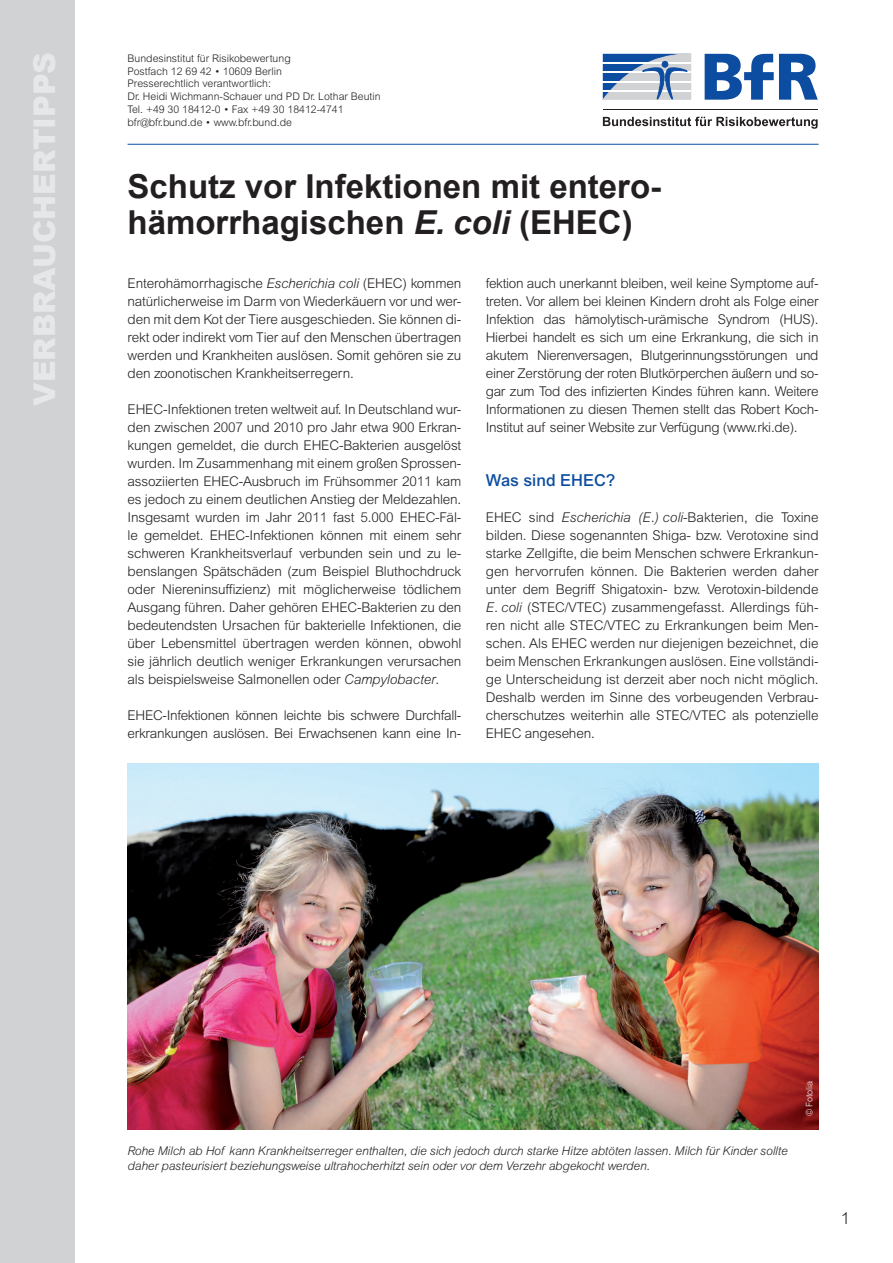
<style>
.page{position:relative;width:893px;height:1263px;background:#fff}
.page>*{position:absolute;margin:0;border:0;box-sizing:border-box;transform-origin:0 0}
.t1{font:700 33px/36px "Arial";color:#231f20}
.t2{font:900 30px "Arial";color:#e6e7e9}
.t3{font:500 16.5px "Arial MT Pro";color:#0d4da1}
.t4{font:300 16.5px "Arial MT Pro";color:#231f20}
.t5{font:300 13.5px/18px "Arial MT Pro";letter-spacing:-.02em;color:#231f20;text-align:justify}
.t6{font:italic 300 12px/15px "Arial MT Pro";letter-spacing:-.01em;color:#231f20}
.t7{font:300 10.5px/12.9px "Arial MT Pro";color:#231f20}
.t8{font:300 9px "Arial MT Pro";color:#fff}
.s1{font-style:italic}
</style>
<div class="page">
<div style="left:0;top:0;width:74px;height:1263px;background:#d1d2d4"></div>
<hr style="left:128px;top:144px;width:691px;height:1px;background:#0d4da1">
<svg style="left:603px;top:117px;width:215px;height:12px"></svg>
<svg style="left:603px;top:54px;width:88px;height:46px;background:#96acc9"></svg>
<svg style="left:705px;top:54px;width:113px;height:46px"></svg>
<hr style="left:603px;top:110px;width:215px;height:1px;background:#231f20">
<img style="left:128px;top:763px;width:691px;height:367px">
<h2 class="t2" style="left:23px;top:406px;width:355px;rotate:-90deg">VERBRAUCHERTIPPS</h2>
<p class="t7" style="left:128px;top:52px;width:255px">Bundesinstitut für Risikobewertung<br>Postfach 12 69 42 • 10609 Berlin<br>Presserechtlich verantwortlich:<br>Dr. Heidi Wichmann-Schauer und PD Dr. Lothar Beutin Tel. +49 30 18412-0 • Fax +49 30 18412-4741 bfr@bfr.bund.de • www.bfr.bund.de</p>
<h1 class="t1" style="left:128px;top:169px;width:535px">Schutz vor Infektionen mit entero&shy;hämorrhagischen <span class="s1">E. coli</span> (EHEC)</h1>
<p class="t5" style="left:128px;top:275px;width:335px">Enterohämorrhagische <span class="s1">Escherichia coli</span> (EHEC) kommen natürlicherweise im Darm von Wiederkäuern vor und wer&shy;den mit dem Kot der Tiere ausgeschieden. Sie können di&shy;rekt oder indirekt vom Tier auf den Menschen übertragen werden und Krankheiten auslösen. Somit gehören sie zu den zoonotischen Krankheitserregern.</p>
<p class="t5" style="left:128px;top:401px;width:335px">EHEC-Infektionen treten weltweit auf. In Deutschland wur&shy;den zwischen 2007 und 2010 pro Jahr etwa 900 Erkran&shy;kungen gemeldet, die durch EHEC-Bakterien ausgelöst wurden. Im Zusammenhang mit einem großen Sprossen&shy;assoziierten EHEC-Ausbruch im Frühsommer 2011 kam es jedoch zu einem deutlichen Anstieg der Meldezahlen.<br>Insgesamt wurden im Jahr 2011 fast 5.000 EHEC-Fäl&shy;le gemeldet. EHEC-Infektionen können mit einem sehr schweren Krankheitsverlauf verbunden sein und zu le&shy;benslangen Spätschäden (zum Beispiel Bluthochdruck oder Niereninsuffizienz) mit möglicherweise tödlichem Ausgang führen. Daher gehören EHEC-Bakterien zu den bedeutendsten Ursachen für bakterielle Infektionen, die über Lebensmittel übertragen werden können, obwohl sie jährlich deutlich weniger Erkrankungen verursachen als beispielsweise Salmonellen oder <span class="s1">Campylobacter</span>.</p>
<p class="t5" style="left:128px;top:706px;width:335px">EHEC-Infektionen können leichte bis schwere Durchfall&shy;erkrankungen auslösen. Bei Erwachsenen kann eine In-</p>
<p class="t5" style="left:486px;top:274px;width:334px">fektion auch unerkannt bleiben, weil keine Symptome auf&shy;treten. Vor allem bei kleinen Kindern droht als Folge einer Infektion das hämolytisch-urämische Syndrom (HUS).<br>Hierbei handelt es sich um eine Erkrankung, die sich in akutem Nierenversagen, Blutgerinnungsstörungen und einer Zerstörung der roten Blutkörperchen äußern und so&shy;gar zum Tod des infizierten Kindes führen kann. Weitere Informationen zu diesen Themen stellt das Robert Koch-Institut auf seiner Website zur Verfügung (www.rki.de).</p>
<p class="t3" style="left:486px;top:471px;width:131px">Was sind EHEC?</p>
<p class="t5" style="left:486px;top:509px;width:334px">EHEC sind <span class="s1">Escherichia (E.) coli</span>-Bakterien, die Toxine bilden. Diese sogenannten Shiga- bzw. Verotoxine sind starke Zellgifte, die beim Menschen schwere Erkrankun&shy;gen hervorrufen können. Die Bakterien werden daher unter dem Begriff Shigatoxin- bzw. Verotoxin-bildende <span class="s1">E. coli</span> (STEC/VTEC) zusammengefasst. Allerdings füh&shy;ren nicht alle STEC/VTEC zu Erkrankungen beim Men&shy;schen. Als EHEC werden nur diejenigen bezeichnet, die beim Menschen Erkrankungen auslösen. Eine vollständi&shy;ge Unterscheidung ist derzeit aber noch nicht möglich.<br>Deshalb werden im Sinne des vorbeugenden Verbrau&shy;cherschutzes weiterhin alle STEC/VTEC als potenzielle EHEC angesehen.</p>
<p class="t6" style="left:128px;top:1143px;width:662px">Rohe Milch ab Hof kann Krankheitserreger enthalten, die sich jedoch durch starke Hitze abtöten lassen. Milch für Kinder sollte daher pasteurisiert beziehungsweise ultrahocherhitzt sein oder vor dem Verzehr abgekocht werden.</p>
<p class="t8" style="left:804px;top:1116px;width:37px;rotate:-90deg">© Fotolia</p>
<p class="t4" style="left:841px;top:1208px;width:11px">1</p>
</div>
